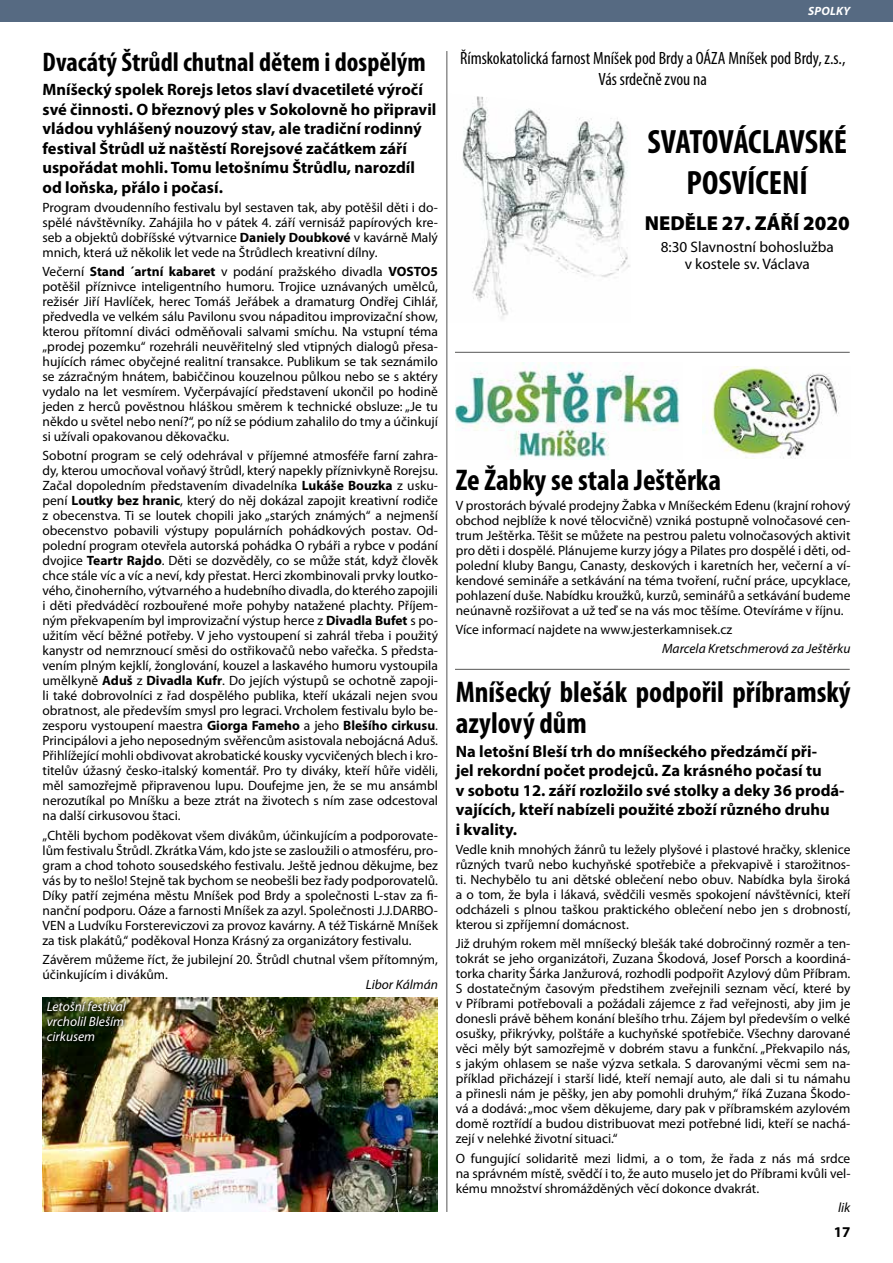
<style>
.page{position:relative;width:893px;height:1263px;background:#fff}
.page>*{position:absolute;margin:0;border:0;box-sizing:border-box;transform-origin:0 0}
.t1{font:700 condensed 33.9px/40.7px "Myriad Pro";color:#000;text-align:center}
.t2{font:700 condensed 30px/31.5px "Myriad Pro";color:#000}
.t3{font:700 condensed 27px "Myriad Pro";color:#000}
.t4{font:900 20.25px "Myriad Pro";color:#000}
.t5{font:condensed 17.85px/21px "Myriad Pro";color:#000;text-align:center}
.t6{font:700 16.5px/19.5px "Myriad Pro";color:#000}
.t7{font:15.3px/17px "Myriad Pro";color:#000;text-align:center}
.t8{font:700 15px "Myriad Pro";color:#000}
.t9{font:13.5px/15px "Myriad Pro";color:#000;text-align:justify}
.t10{font:italic 13.5px "Myriad Pro";color:#000}
.t11{font:italic 13.5px/15px "Myriad Pro";color:#fff}
.t12{font:italic 700 12px "Myriad Pro";letter-spacing:.02em;color:#fff}
.s1{font-weight:700}
</style>
<div class="page">
<div style="left:0;top:0;width:893px;height:21px;background:#566a82"></div>
<hr style="left:455px;top:352px;width:395px;height:1px;background:#575756">
<hr style="left:455px;top:669px;width:395px;height:1px;background:#575756">
<img style="left:43px;top:997px;width:395px;height:215px">
<img style="left:702px;top:366px;width:138px;height:93px">
<img style="left:456px;top:362px;width:224px;height:98px">
<svg style="left:43px;top:997px;width:87px;height:49px"></svg>
<img style="left:44px;top:998px;width:85px;height:46px">
<img style="left:447px;top:94px;width:183px;height:228px">
<hr style="left:446px;top:51px;width:1px;height:1161px;background:#575756">
<h3 class="t3" style="left:43px;top:45px;width:385px">Dvacátý Štrůdl chutnal dětem i dospělým</h3>
<p class="t6" style="left:43px;top:80px;width:395px">Mníšecký spolek Rorejs letos slaví dvacetileté výročí své činnosti. O březnový ples v Sokolovně ho připravil vládou vyhlášený nouzový stav, ale tradiční rodinný festival Štrůdl už naštěstí Rorejsové začátkem září uspořádat mohli. Tomu letošnímu Štrůdlu, narozdíl od loňska, přálo i počasí.</p>
<p class="t9" style="left:43px;top:200px;width:397px">Program dvoudenního festivalu byl sestaven tak, aby potěšil děti i do&shy;spělé návštěvníky. Zahájila ho v pátek 4. září vernisáž papírových kre&shy;seb a objektů dobříšské výtvarnice <span class="s1">Daniely Doubkové</span> v kavárně Malý mnich, která už několik let vede na Štrůdlech kreativní dílny.</p>
<p class="t9" style="left:43px;top:264px;width:397px">Večerní <span class="s1">Stand ´artní kabaret</span> v podání pražského divadla <span class="s1">VOSTO5 </span>potěšil příznivce inteligentního humoru. Trojice uznávaných umělců, režisér Jiří Havlíček, herec Tomáš Jeřábek a dramaturg Ondřej Cihlář, předvedla ve velkém sálu Pavilonu svou nápaditou improvizační show, kterou přítomní diváci odměňovali salvami smíchu. Na vstupní téma „prodej pozemku“ rozehráli neuvěřitelný sled vtipných dialogů přesa&shy;hujících rámec obyčejné realitní transakce. Publikum se tak seznámilo se zázračným hnátem, babiččinou kouzelnou půlkou nebo se s aktéry vydalo na let vesmírem. Vyčerpávající představení ukončil po hodině jeden z herců pověstnou hláškou směrem k technické obsluze: „Je tu někdo u světel nebo není?“, po níž se pódium zahalilo do tmy a účinkují si užívali opakovanou děkovačku.</p>
<p class="t9" style="left:43px;top:448px;width:397px">Sobotní program se celý odehrával v příjemné atmosféře farní zahra&shy;dy, kterou umocňoval voňavý štrůdl, který napekly příznivkyně Rorejsu.<br>Začal dopoledním představením divadelníka <span class="s1">Lukáše Bouzka</span> z usku&shy;pení <span class="s1">Loutky bez hranic</span>, který do něj dokázal zapojit kreativní rodiče z obecenstva. Ti se loutek chopili jako „starých známých“ a nejmenší obecenstvo pobavili výstupy populárních pohádkových postav. Od&shy;polední program otevřela autorská pohádka O rybáři a rybce v podání dvojice <span class="s1">Teartr Rajdo</span>. Děti se dozvěděly, co se může stát, když člověk chce stále víc a víc a neví, kdy přestat. Herci zkombinovali prvky loutko&shy;vého, činoherního, výtvarného a hudebního divadla, do kterého zapojili i děti předváděcí rozbouřené moře pohyby natažené plachty. Příjem&shy;ným překvapením byl improvizační výstup herce z <span class="s1">Divadla Bufet</span> s po&shy;užitím věcí běžné potřeby. V jeho vystoupení si zahrál třeba i použitý kanystr od nemrznoucí směsi do ostřikovačů nebo vařečka. S předsta&shy;vením plným kejklí, žonglování, kouzel a laskavého humoru vystoupila umělkyně <span class="s1">Aduš</span> z <span class="s1">Divadla Kufr</span>. Do jejích výstupů se ochotně zapoji&shy;li také dobrovolníci z řad dospělého publika, kteří ukázali nejen svou obratnost, ale především smysl pro legraci. Vrcholem festivalu bylo be&shy;zesporu vystoupení maestra <span class="s1">Giorga Fameho</span> a jeho <span class="s1">Blešího cirkusu</span>.<br>Principálovi a jeho neposedným svěřencům asistovala nebojácná Aduš.<br>Přihlížející mohli obdivovat akrobatické kousky vycvičených blech i kro&shy;titelův úžasný česko-italský komentář. Pro ty diváky, kteří hůře viděli, měl samozřejmě připravenou lupu. Doufejme jen, že se mu ansámbl nerozutíkal po Mníšku a beze ztrát na životech s ním zase odcestoval na další cirkusovou štaci.</p>
<p class="t9" style="left:43px;top:828px;width:397px">„Chtěli bychom poděkovat všem divákům, účinkujícím a podporovate&shy;lům festivalu Štrůdl. Zkrátka Vám, kdo jste se zasloužili o atmosféru, pro&shy;gram a chod tohoto sousedského festivalu. Ještě jednou děkujme, bez vás by to nešlo! Stejně tak bychom se neobešli bez řady podporovatelů.<br>Díky patří zejména městu Mníšek pod Brdy a společnosti L-stav za fi&shy;nanční podporu. Oáze a farnosti Mníšek za azyl. Společnosti J.J.DARBO-VEN a Ludvíku Forstereviczovi za provoz kavárny. A též Tiskárně Mníšek za tisk plakátů,“ poděkoval Honza Krásný za organizátory festivalu.</p>
<p class="t9" style="left:43px;top:952px;width:397px">Závěrem můžeme říct, že jubilejní 20. Štrůdl chutnal všem přítomným, účinkujícím i divákům.</p>
<p class="t10" style="left:366px;top:976px;width:74px">Libor Kálmán</p>
<p class="t11" style="left:47px;top:999px;width:81px">Letošní festival vrcholil Bleším cirkusem</p>
<p class="t12" style="left:808px;top:4px;width:44px">SPOLKY</p>
<h3 class="t5" style="left:460px;top:48px;width:387px">Římskokatolická farnost Mníšek pod Brdy a OÁZA Mníšek pod Brdy, z.s.,<br>Vás srdečně zvou na</h3>
<h1 class="t1" style="left:647px;top:121px;width:201px">SVATOVÁCLAVSKÉ<br>POSVÍCENÍ</h1>
<h3 class="t4" style="left:645px;top:212px;width:206px">NEDĚLE 27. ZÁŘÍ 2020</h3>
<p class="t7" style="left:661px;top:238px;width:174px">8:30 Slavnostní bohoslužba v kostele sv. Václava</p>
<h2 class="t2" style="left:456px;top:464px;width:267px">Ze Žabky se stala Ještěrka</h2>
<p class="t9" style="left:456px;top:498px;width:396px">V prostorách bývalé prodejny Žabka v Mníšeckém Edenu (krajní rohový obchod nejblíže k nové tělocvičně) vzniká postupně volnočasové cen&shy;trum Ještěrka. Těšit se můžete na pestrou paletu volnočasových aktivit pro děti i dospělé. Plánujeme kurzy jógy a Pilates pro dospělé i děti, od&shy;polední kluby Bangu, Canasty, deskových i karetních her, večerní a ví&shy;kendové semináře a setkávání na téma tvoření, ruční práce, upcyklace, pohlazení duše. Nabídku kroužků, kurzů, seminářů a setkávání budeme neúnavně rozšiřovat a už teď se na vás moc těšíme. Otevíráme v říjnu.</p>
<p class="t9" style="left:456px;top:622px;width:278px">Více informací najdete na www.jesterkamnisek.cz</p>
<p class="t10" style="left:662px;top:640px;width:190px">Marcela Kretschmerová za Ještěrku</p>
<h2 class="t2" style="left:456px;top:675px;width:396px">Mníšecký blešák podpořil příbramský azylový dům</h2>
<p class="t6" style="left:456px;top:742px;width:390px">Na letošní Bleší trh do mníšeckého předzámčí při-<br>jel rekordní počet prodejců. Za krásného počasí tu<br>v sobotu 12. září rozložilo své stolky a deky 36 prodá&shy;vajících, kteří nabízeli použité zboží různého druhu<br>i kvality.</p>
<p class="t9" style="left:456px;top:842px;width:396px">Vedle knih mnohých žánrů tu ležely plyšové i plastové hračky, sklenice různých tvarů nebo kuchyňské spotřebiče a překvapivě i starožitnos&shy;ti. Nechybělo tu ani dětské oblečení nebo obuv. Nabídka byla široká a o tom, že byla i lákavá, svědčili vesměs spokojení návštěvníci, kteří odcházeli s plnou taškou praktického oblečení nebo jen s drobností, kterou si zpříjemní domácnost.</p>
<p class="t9" style="left:456px;top:937px;width:396px">Již druhým rokem měl mníšecký blešák také dobročinný rozměr a ten&shy;tokrát se jeho organizátoři, Zuzana Škodová, Josef Porsch a koordiná&shy;torka charity Šárka Janžurová, rozhodli podpořit Azylový dům Příbram.<br>S dostatečným časovým předstihem zveřejnili seznam věcí, které by v Příbrami potřebovali a požádali zájemce z řad veřejnosti, aby jim je donesli právě během konání blešího trhu. Zájem byl především o velké osušky, přikrývky, polštáře a kuchyňské spotřebiče. Všechny darované věci měly být samozřejmě v dobrém stavu a funkční. „Překvapilo nás, s jakým ohlasem se naše výzva setkala. S darovanými věcmi sem na&shy;příklad přicházejí i starší lidé, kteří nemají auto, ale dali si tu námahu a přinesli nám je pěšky, jen aby pomohli druhým,“ říká Zuzana Škodo&shy;vá a dodává: „moc všem děkujeme, dary pak v příbramském azylovém domě roztřídí a budou distribuovat mezi potřebné lidi, kteří se nachá&shy;zejí v nelehké životní situaci.“</p>
<p class="t9" style="left:456px;top:1151px;width:396px">O fungující solidaritě mezi lidmi, a o tom, že řada z nás má srdce na správném místě, svědčí i to, že auto muselo jet do Příbrami kvůli vel&shy;kému množství shromážděných věcí dokonce dvakrát.</p>
<p class="t10" style="left:838px;top:1199px;width:14px">lik</p>
<p class="t8" style="left:834px;top:1223px;width:18px">17</p>
</div>
